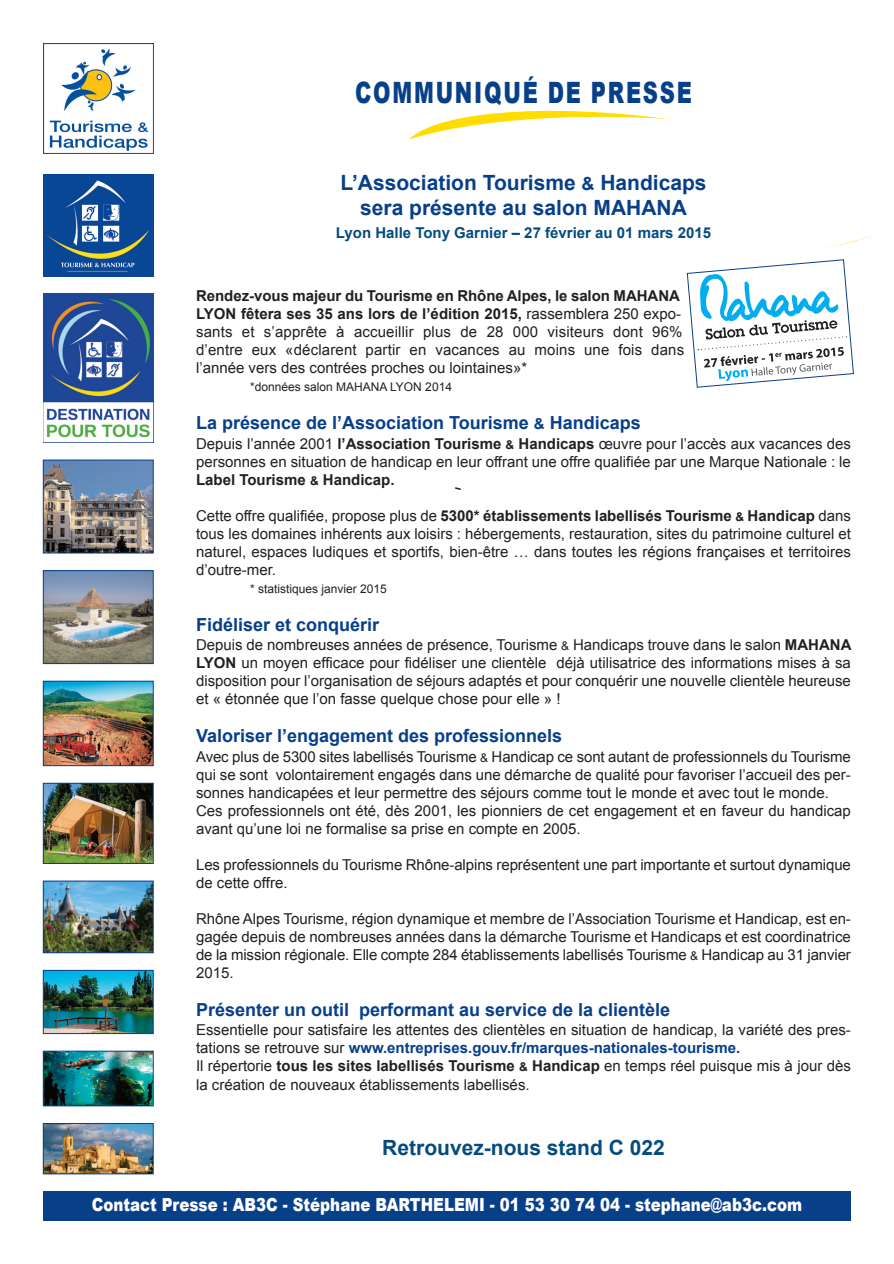
<style>
.page{position:relative;width:894px;height:1264px;background:#fff}
.page>*{position:absolute;margin:0;border:0;box-sizing:border-box;transform-origin:0 0}
.t1{font:900 29.4px "Arial";letter-spacing:.085em;color:#073f89;scale:.71 1}
.t2{font:700 21px/25.2px "Arial";color:#073f89;text-align:center}
.t3{font:700 21px "Arial";color:#054b7f}
.t4{font:700 18px "Arial";color:#073f89}
.t5{font:900 18px "Arial";color:#fff;scale:.83 1}
.t6{font:15px/18px "Arial";color:#231f20}
.t7{font:700 15px "Arial";color:#054b7f}
.t8{font:12px "Arial";color:#231f20}
.s1{font-size:18px}
.s2{font-weight:700}
.s3{font-size:15px}
.s4{font-weight:700;font-size:12px}
.s5{font-size:12px}
.s6{font-weight:700;color:#073f89}
</style>
<div class="page">
<img style="left:43px;top:43px;width:111px;height:111px">
<img style="left:43px;top:175px;width:111px;height:102px">
<img style="left:45px;top:462px;width:107px;height:89px">
<div style="left:43px;top:460px;width:111px;height:93px;border:1px solid #073f89"></div>
<img style="left:45px;top:572px;width:107px;height:90px">
<div style="left:43px;top:570px;width:111px;height:94px;border:1px solid #073f89"></div>
<img style="left:45px;top:683px;width:107px;height:81px">
<div style="left:43px;top:681px;width:111px;height:85px;border:1px solid #073f89"></div>
<img style="left:45px;top:883px;width:107px;height:68px">
<div style="left:43px;top:881px;width:111px;height:72px;border:1px solid #073f89"></div>
<img style="left:45px;top:972px;width:107px;height:60px">
<div style="left:43px;top:970px;width:111px;height:64px;border:1px solid #073f89"></div>
<img style="left:45px;top:1125px;width:107px;height:47px">
<div style="left:43px;top:1123px;width:111px;height:51px;border:1px solid #073f89"></div>
<img style="left:45px;top:1053px;width:107px;height:51px">
<div style="left:43px;top:1051px;width:111px;height:55px;border:1px solid #073f89"></div>
<div style="left:43px;top:1191px;width:808px;height:30px;background:#073f89"></div>
<svg style="left:408px;top:112px;width:466px;height:137px"></svg>
<img style="left:43px;top:294px;width:111px;height:149px">
<img style="left:45px;top:785px;width:107px;height:77px">
<div style="left:43px;top:783px;width:111px;height:81px;border:1px solid #073f89"></div>
<svg style="left:455px;top:487px;width:6px;height:3px"></svg>
<svg style="left:687px;top:259px;width:167px;height:129px"></svg>
<h1 class="t1" style="left:355px;top:70px;width:476px">Communiqué de Presse</h1>
<h2 class="t2" style="left:340px;top:170px;width:368px">L’Association Tourisme <span class="s1">&amp;</span> Handicaps sera présente au salon MAHANA</h2>
<p class="t7" style="left:336px;top:225px;width:377px">Lyon Halle Tony Garnier – 27 février au 01 mars 2015</p>
<p class="t6" style="left:196px;top:287px;width:490px"><span class="s2">Rendez-vous majeur du Tourisme en Rhône Alpes, le salon MAHANA LYON fêtera ses 35 ans lors de l’édition 2015,</span> rassemblera 250 expo&shy;sants et s’apprête à accueillir plus de 28 000 visiteurs dont 96% d’entre eux «déclarent partir en vacances au moins une fois dans l’année vers des contrées proches ou lointaines»*</p>
<p class="t8" style="left:250px;top:380px;width:203px">*données salon MAHANA LYON 2014</p>
<p class="t4" style="left:196px;top:413px;width:446px">La présence de l’Association Tourisme <span class="s3">&amp;</span> Handicaps</p>
<p class="t6" style="left:196px;top:434px;width:656px;text-align:justify">Depuis l’année 2001 <span class="s2">l’Association Tourisme</span> <span class="s4">&amp;</span> <span class="s2">Handicaps</span> œuvre pour l’accès aux vacances des personnes en situation de handicap en leur offrant une offre qualifiée par une Marque Nationale : le <span class="s2">Label Tourisme</span> <span class="s4">&amp;</span> <span class="s2">Handicap.</span></p>
<p class="t6" style="left:196px;top:506px;width:656px;text-align:justify">Cette offre qualifiée, propose plus de <span class="s2">5300* établissements labellisés Tourisme</span> <span class="s4">&amp;</span> <span class="s2">Handicap</span> dans tous les domaines inhérents aux loisirs : hébergements, restauration, sites du patrimoine culturel et naturel, espaces ludiques et sportifs, bien-être … dans toutes les régions françaises et territoires d’outre-mer.</p>
<p class="t8" style="left:250px;top:582px;width:138px">* statistiques janvier 2015</p>
<p class="t4" style="left:196px;top:614px;width:185px">Fidéliser et conquérir</p>
<p class="t6" style="left:196px;top:636px;width:657px;text-align:justify">Depuis de nombreuses années de présence, Tourisme <span class="s5">&amp;</span> Handicaps trouve dans le salon <span class="s2">MAHANA LYON</span> un moyen efficace pour fidéliser une clientèle déjà utilisatrice des informations mises à sa disposition pour l’organisation de séjours adaptés et pour conquérir une nouvelle clientèle heureuse et « étonnée que l’on fasse quelque chose pour elle » !</p>
<p class="t4" style="left:196px;top:726px;width:368px">Valoriser l’engagement des professionnels</p>
<p class="t6" style="left:196px;top:748px;width:656px">Avec plus de 5300 sites labellisés Tourisme <span class="s5">&amp;</span> Handicap ce sont autant de professionnels du Tourisme qui se sont volontairement engagés dans une démarche de qualité pour favoriser l’accueil des per&shy;sonnes handicapées et leur permettre des séjours comme tout le monde et avec tout le monde.<br>Ces professionnels ont été, dès 2001, les pionniers de cet engagement et en faveur du handicap avant qu’une loi ne formalise sa prise en compte en 2005.</p>
<p class="t6" style="left:196px;top:856px;width:656px">Les professionnels du Tourisme Rhône-alpins représentent une part importante et surtout dynamique de cette offre.</p>
<p class="t6" style="left:196px;top:910px;width:656px;text-align:justify">Rhône Alpes Tourisme, région dynamique et membre de l’Association Tourisme et Handicap, est en&shy;gagée depuis de nombreuses années dans la démarche Tourisme et Handicaps et est coordinatrice de la mission régionale. Elle compte 284 établissements labellisés Tourisme <span class="s5">&amp;</span> Handicap au 31 janvier 2015.</p>
<p class="t4" style="left:196px;top:1000px;width:476px">Présenter un outil performant au service de la clientèle</p>
<p class="t6" style="left:196px;top:1021px;width:656px">Essentielle pour satisfaire les attentes des clientèles en situation de handicap, la variété des pres&shy;tations se retrouve sur <span class="s6">www.entreprises.gouv.fr/marques-nationales-tourisme.<br></span>Il répertorie <span class="s2">tous les sites labellisés Tourisme</span> <span class="s4">&amp;</span> <span class="s2">Handicap</span> en temps réel puisque mis à jour dès la création de nouveaux établissements labellisés.</p>
<h2 class="t3" style="left:382px;top:1136px;width:284px">Retrouvez-nous stand C 022</h2>
<p class="t5" style="left:92px;top:1191px;width:857px">Contact Presse : AB3C - stéphane BArTHeLemi - 01 53 30 74 04 - stephane@ab3c.com</p>
</div>
